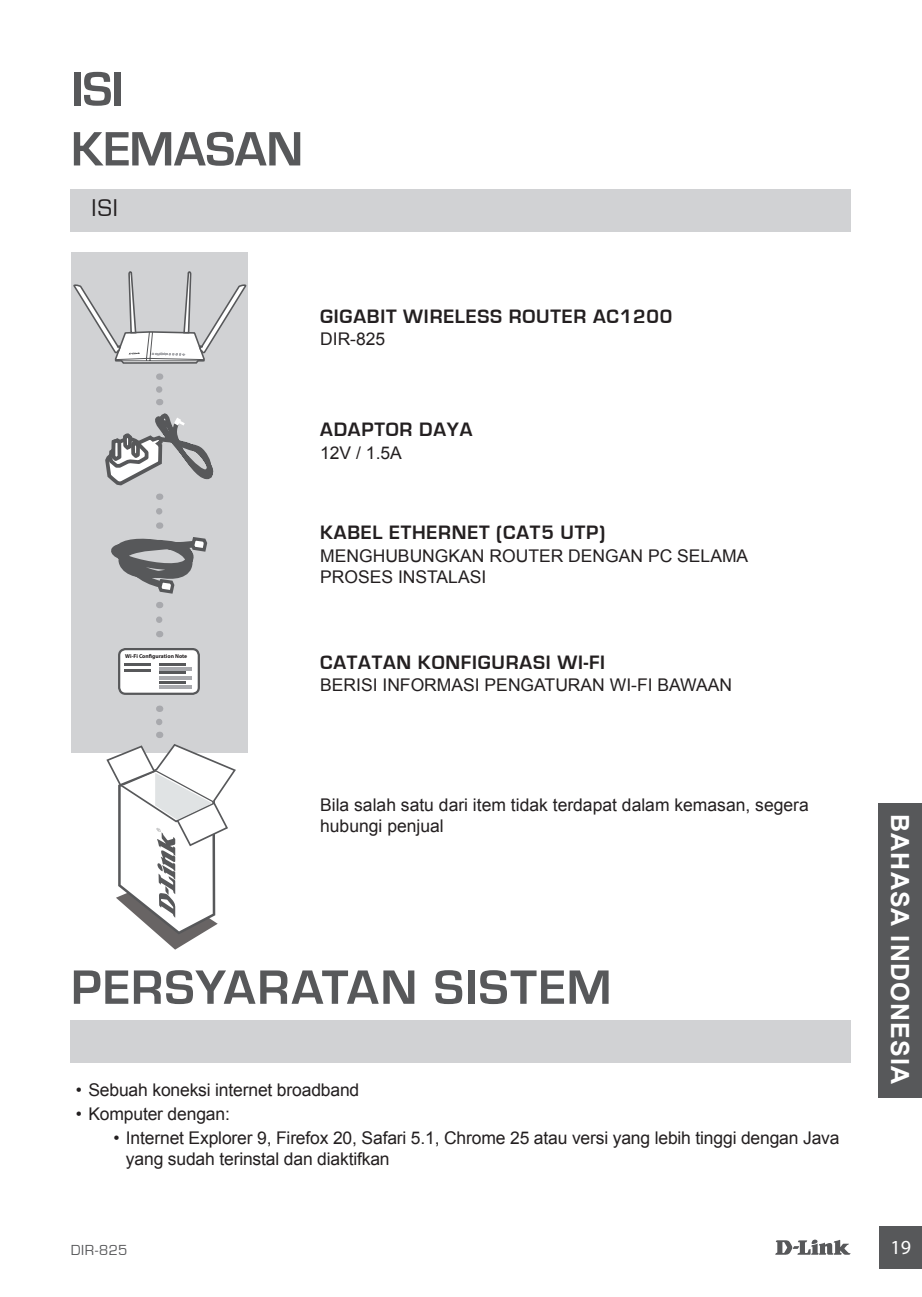
<style>
.page{position:relative;width:922px;height:1297px;background:#fff}
.page>*{position:absolute;margin:0;border:0;box-sizing:border-box;transform-origin:0 0}
.t1{font:700 50px "Eurostile";letter-spacing:.015em;color:#57585a}
.t2{font:700 50px/60px "Eurostile";letter-spacing:-.01em;color:#57585a}
.t3{font:700 25px "Arial";letter-spacing:.05em;color:#fff}
.t4{font:25px "Eurostile";color:#231f20}
.t5{font:700 20px "Eurostile";letter-spacing:.04em;color:#231f20}
.t6{font:20px "Myriad Pro";color:#fff}
.t7{font:17.5px/21px "Arial";letter-spacing:-.005em;color:#231f20}
.t8{font:15px "Eurostile";letter-spacing:.03em;color:#57585a}
.t9{font:700 5.75px "Myriad Pro";color:#231f20}
</style>
<div class="page">
<svg style="left:775px;top:1239px;width:75px;height:16px"></svg>
<div style="left:879px;top:1226px;width:42px;height:43px;background:#57585a"></div>
<div style="left:878px;top:803px;width:43px;height:294px;background:#57585a"></div>
<div style="left:71px;top:189px;width:779px;height:43px;background:#d1d2d4"></div>
<div style="left:71px;top:1020px;width:779px;height:43px;background:#d1d2d4"></div>
<div style="left:71px;top:252px;width:176px;height:501px;background:#d1d2d4"></div>
<svg style="left:106px;top:744px;width:130px;height:206px"></svg>
<svg style="left:105px;top:389px;width:109px;height:96px"></svg>
<svg style="left:111px;top:511px;width:97px;height:83px"></svg>
<svg style="left:156px;top:620px;width:6px;height:17px"></svg>
<svg style="left:156px;top:722px;width:6px;height:16px"></svg>
<div style="left:119px;top:649px;width:80px;height:45px;background:#fff;border-radius:6px"></div>
<div style="left:118px;top:648px;width:82px;height:47px;border:2px solid #57585a;border-radius:6px"></div>
<svg style="left:159px;top:667px;width:33px;height:3px"></svg>
<hr style="left:124px;top:663px;width:26px;height:2px;background:#57585a">
<hr style="left:124px;top:670px;width:26px;height:2px;background:#57585a">
<hr style="left:159px;top:663px;width:27px;height:2px;background:#57585a">
<hr style="left:159px;top:672px;width:27px;height:2px;background:#57585a">
<svg style="left:159px;top:676px;width:33px;height:13px"></svg>
<svg style="left:73px;top:252px;width:175px;height:113px"></svg>
<h1 class="t2" style="left:71px;top:60px;width:234px">ISI<br>KEMASAN</h1>
<h2 class="t4" style="left:92px;top:194px;width:28px">ISI</h2>
<p class="t9" style="left:125px;top:653px;width:63px">Wi-Fi Configuration Note</p>
<p class="t5" style="left:320px;top:305px;width:353px">GIGABIT WIRELESS ROUTER AC1200</p>
<p class="t7" style="left:320px;top:329px;width:67px">DIR-825</p>
<p class="t5" style="left:320px;top:419px;width:154px">ADAPTOR DAYA</p>
<p class="t7" style="left:320px;top:442px;width:83px">12V / 1.5A</p>
<p class="t5" style="left:320px;top:522px;width:286px">KABEL ETHERNET (CAT5 UTP)</p>
<p class="t7" style="left:320px;top:545px;width:429px">MENGHUBUNGKAN ROUTER DENGAN PC SELAMA<br>PROSES INSTALASI</p>
<p class="t5" style="left:320px;top:651px;width:286px">CATATAN KONFIGURASI WI-FI</p>
<p class="t7" style="left:320px;top:675px;width:413px">BERISI INFORMASI PENGATURAN WI-FI BAWAAN</p>
<p class="t7" style="left:320px;top:794px;width:490px">Bila salah satu dari item tidak terdapat dalam kemasan, segera hubungi penjual</p>
<h1 class="t1" style="left:71px;top:960px;width:542px">PERSYARATAN SISTEM</h1>
<p class="t7" style="left:76px;top:1079px;width:285px">• Sebuah koneksi internet broadband</p>
<p class="t7" style="left:76px;top:1103px;width:155px">• Komputer dengan:</p>
<p class="t7" style="left:126px;top:1127px;width:715px;text-indent:-12px">• Internet Explorer 9, Firefox 20, Safari 5.1, Chrome 25 atau versi yang lebih tinggi dengan Java yang sudah terinstal dan diaktifkan</p>
<h2 class="t3" style="left:916px;top:814px;width:271px;rotate:90deg">BAHASA INDONESIA</h2>
<p class="t8" style="left:71px;top:1241px;width:58px">DIR-825</p>
<p class="t6" style="left:890px;top:1235px;width:22px">19</p>
</div>
